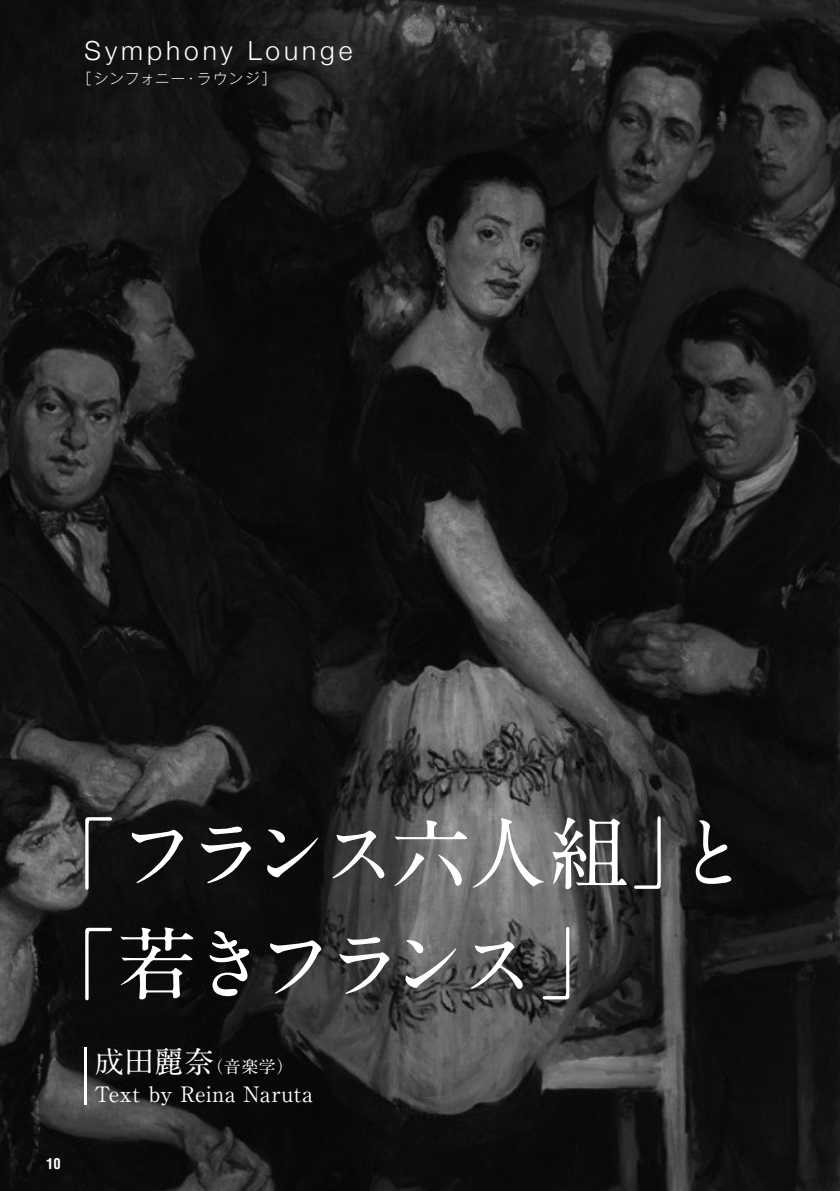
<style>
.page{position:relative;width:840px;height:1191px;background:#fff}
.page>*{position:absolute;margin:0;border:0;box-sizing:border-box;transform-origin:0 0}
.t1{font:700 79.4px/110.6px "A1 Mincho Std";letter-spacing:-.11em;color:#fff}
.t2{font:300 26.2px "Helvetica Neue";letter-spacing:.15em;color:#fff}
.t3{font:700 21.2px "A1 Mincho Std";letter-spacing:.015em;color:#fff}
.t4{font:700 17px "A1 Mincho Std";color:#fff}
.t5{font:700 condensed 14.6px "Helvetica";color:#fff}
.t6{font:300 14.4px "Gothic MB101";letter-spacing:.08em;color:#fff}
.s1{font-size:30px}
</style>
<div class="page">
<img style="left:0;top:0;width:839px;height:1191px">
<hr style="left:84px;top:1047px;width:3px;height:58px;background:#fff">
<p class="t2" style="left:84px;top:30px;width:269px">Symphony Lounge</p>
<p class="t6" style="left:77px;top:68px;width:200px">［シンフォニー・ラウンジ］</p>
<p class="t5" style="left:46px;top:1154px;width:16px">10</p>
<p class="t1" style="left:36px;top:787px;width:717px">「フランス六人組」と「若きフランス」</p>
<p class="t4" style="left:94px;top:1053px;width:200px"><span class="s1">成田麗奈</span>（音楽学）</p>
<p class="t3" style="left:94px;top:1076px;width:220px">Text by Reina Naruta</p>
</div>
